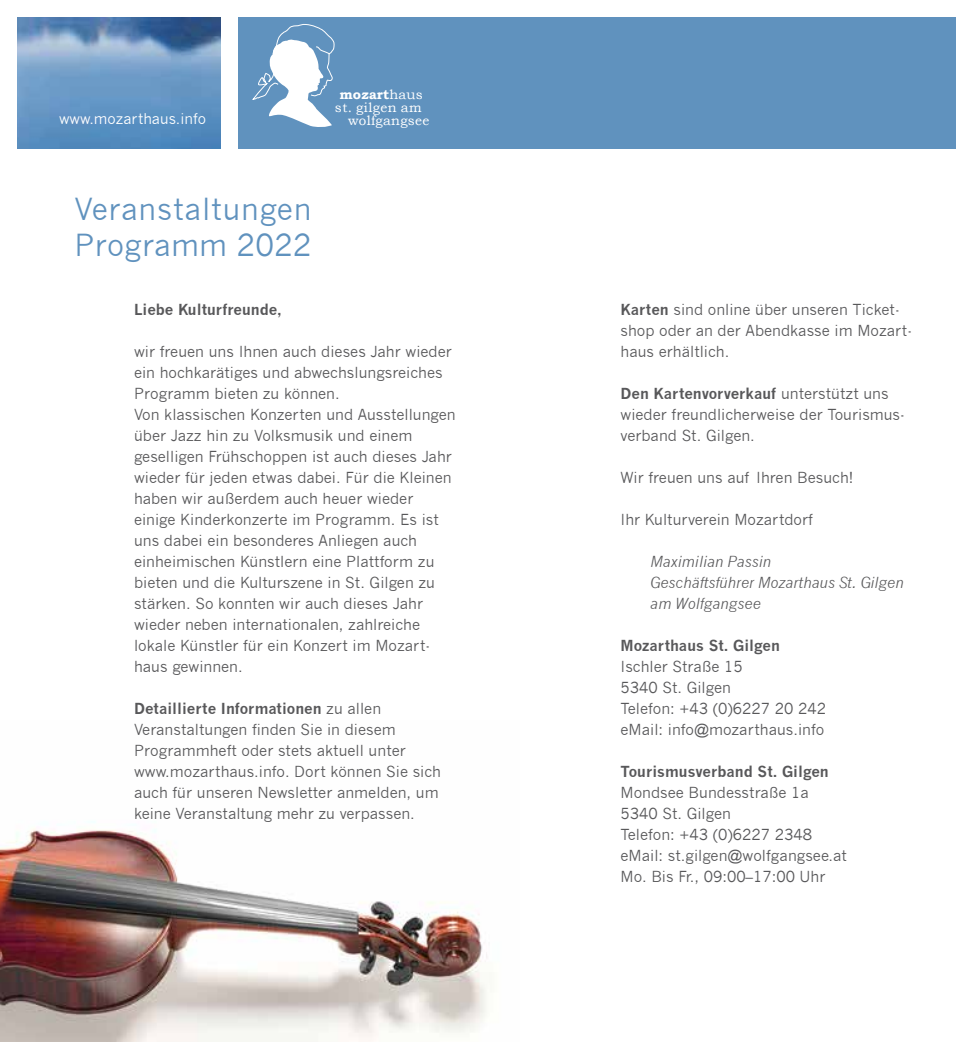
<style>
.page{position:relative;width:973px;height:1042px;background:#fff}
.page>*{position:absolute;margin:0;border:0;box-sizing:border-box;transform-origin:0 0}
.t1{font:29.75px/35.7px "News Gothic";letter-spacing:.02em;color:#6092be}
.t2{font:14.88px/21px "News Gothic";color:#58585a}
.t3{font:italic 14.88px/21px "News Gothic";color:#58585a}
.t4{font:700 14.88px "News Gothic";color:#58585a}
.t5{font:14.53px "News Gothic";color:#fff}
.t6{font:13.47px "Bookman Old Style";letter-spacing:.02em;color:#fff}
.t7{font:700 13.47px "Bookman Old Style";letter-spacing:.01em;color:#fff}
.s1{font-weight:400}
.s2{font-weight:700}
</style>
<div class="page">
<img style="left:17px;top:17px;width:204px;height:132px">
<div style="left:238px;top:17px;width:717px;height:132px;background:#6092be"></div>
<svg style="left:252px;top:24px;width:83px;height:103px"></svg>
<img style="left:0;top:821px;width:487px;height:221px">
<p class="t5" style="left:59px;top:110px;width:148px">www.mozarthaus.info</p>
<p class="t7" style="left:339px;top:87px;width:85px">mozart<span class="s1">haus</span></p>
<p class="t6" style="left:335px;top:100px;width:88px">st. gilgen am</p>
<p class="t6" style="left:348px;top:112px;width:83px">wolfgangsee</p>
<h1 class="t1" style="left:74px;top:192px;width:238px">Veranstaltungen<br>Programm 2022</h1>
<p class="t4" style="left:134px;top:300px;width:149px">Liebe Kulturfreunde,</p>
<p class="t2" style="left:134px;top:341px;width:323px">wir freuen uns Ihnen auch dieses Jahr wieder ein hochkarätiges und abwechslungsreiches Programm bieten zu können.<br>Von klassischen Konzerten und Ausstellungen über Jazz hin zu Volksmusik und einem geselligen Frühschoppen ist auch dieses Jahr wieder für jeden etwas dabei. Für die Kleinen haben wir außerdem auch heuer wieder einige Kinderkonzerte im Programm. Es ist uns dabei ein besonderes Anliegen auch einheimischen Künstlern eine Plattform zu bieten und die Kulturszene in St. Gilgen zu stärken. So konnten wir auch dieses Jahr wieder neben internationalen, zahlreiche lokale Künstler für ein Konzert im Mozart&shy;haus gewinnen.</p>
<p class="t2" style="left:134px;top:698px;width:308px"><span class="s2">Detaillierte Informationen</span> zu allen Veranstaltungen finden Sie in diesem Programmheft oder stets aktuell unter www.mozarthaus.info. Dort können Sie sich auch für unseren Newsletter anmelden, um keine Veranstaltung mehr zu verpassen.</p>
<p class="t2" style="left:620px;top:299px;width:293px"><span class="s2">Karten</span> sind online über unseren Ticket&shy;shop oder an der Abendkasse im Mozart&shy;haus erhältlich.</p>
<p class="t2" style="left:620px;top:383px;width:286px"><span class="s2">Den Kartenvorverkauf</span> unterstützt uns wieder freundlicherweise der Tourismus&shy;verband St. Gilgen.</p>
<p class="t2" style="left:620px;top:467px;width:234px">Wir freuen uns auf Ihren Besuch!</p>
<p class="t2" style="left:620px;top:509px;width:194px">Ihr Kulturverein Mozartdorf</p>
<p class="t3" style="left:650px;top:551px;width:255px">Maximilian Passin<br>Geschäftsführer Mozarthaus St. Gilgen am Wolfgangsee</p>
<p class="t4" style="left:620px;top:637px;width:161px">Mozarthaus St. Gilgen</p>
<p class="t2" style="left:620px;top:656px;width:207px">Ischler Straße 15<br>5340 St. Gilgen<br>Telefon: +43 (0)6227 20 242 eMail: info@mozarthaus.info</p>
<p class="t4" style="left:620px;top:763px;width:210px">Tourismusverband St. Gilgen</p>
<p class="t2" style="left:620px;top:782px;width:228px">Mondsee Bundesstraße 1a<br>5340 St. Gilgen<br>Telefon: +43 (0)6227 2348 eMail: st.gilgen@wolfgangsee.at<br>Mo. Bis Fr., 09:00–17:00 Uhr</p>
</div>
